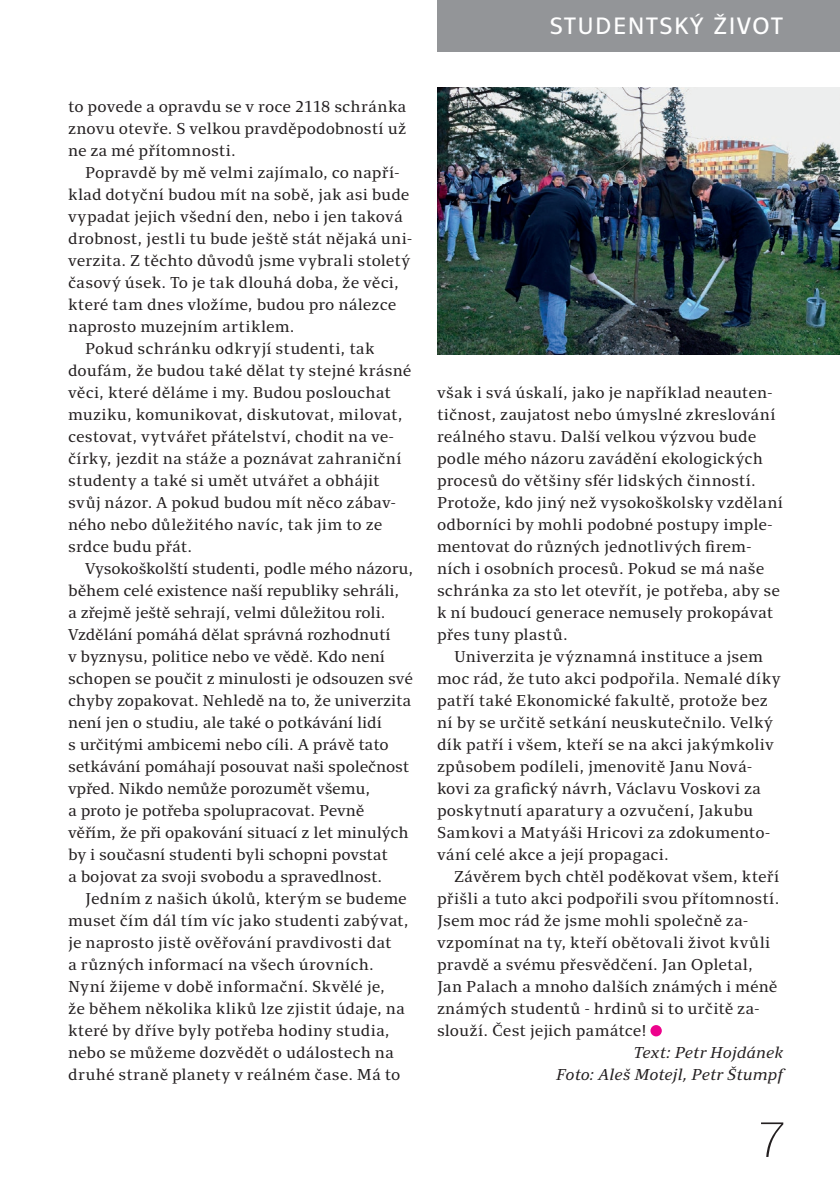
<style>
.page{position:relative;width:840px;height:1191px;background:#fff}
.page>*{position:absolute;margin:0;border:0;box-sizing:border-box;transform-origin:0 0}
.t1{font:100 50px "Helvetica Neue LT Pro";color:#231f20}
.t2{font:24px "Clara Sans";letter-spacing:.05em;color:#fff}
.t3{font:16px/22px "Clara Serif";color:#231f20}
.t4{font:italic 16px/22px "Clara Serif";letter-spacing:.005em;color:#231f20;text-align:right}
.t5{font:16px "Clara Serif";letter-spacing:.02em;color:#231f20}
</style>
<div class="page">
<div style="left:437px;top:0;width:402px;height:51px;background:#939598"></div>
<div style="left:650px;top:1025px;width:11px;height:11px;background:#ed028c;border-radius:50%"></div>
<img style="left:437px;top:87px;width:402px;height:267px">
<h2 class="t2" style="left:549px;top:13px;width:235px">STUDENTSKÝ ŽIVOT</h2>
<p class="t3" style="left:68px;top:96px;width:340px;text-align:justify">to povede a opravdu se v roce 2118 schránka znovu otevře. S velkou pravděpodobností už ne za mé přítomnosti.</p>
<p class="t3" style="left:85px;top:162px;width:316px">Popravdě by mě velmi zajímalo, co napří-</p>
<p class="t3" style="left:68px;top:184px;width:342px">klad dotyční budou mít na sobě, jak asi bude</p>
<p class="t3" style="left:68px;top:206px;width:336px">vypadat jejich všední den, nebo i jen taková</p>
<p class="t3" style="left:68px;top:228px;width:345px">drobnost, jestli tu bude ještě stát nějaká uni-</p>
<p class="t3" style="left:68px;top:250px;width:343px">verzita. Z těchto důvodů jsme vybrali stoletý</p>
<p class="t3" style="left:68px;top:272px;width:332px">časový úsek. To je tak dlouhá doba, že věci,</p>
<p class="t3" style="left:68px;top:294px;width:329px">které tam dnes vložíme, budou pro nálezce</p>
<p class="t3" style="left:68px;top:316px;width:228px">naprosto muzejním artiklem.</p>
<p class="t3" style="left:85px;top:338px;width:291px">Pokud schránku odkryjí studenti, tak</p>
<p class="t3" style="left:68px;top:360px;width:344px">doufám, že budou také dělat ty stejné krásné</p>
<p class="t3" style="left:68px;top:382px;width:324px">věci, které děláme i my. Budou poslouchat</p>
<p class="t3" style="left:68px;top:404px;width:336px">muziku, komunikovat, diskutovat, milovat,</p>
<p class="t3" style="left:68px;top:426px;width:327px">cestovat, vytvářet přátelství, chodit na ve-</p>
<p class="t3" style="left:68px;top:448px;width:335px">čírky, jezdit na stáže a poznávat zahraniční</p>
<p class="t3" style="left:68px;top:470px;width:312px">studenty a také si umět utvářet a obhájit</p>
<p class="t3" style="left:68px;top:492px;width:329px">svůj názor. A pokud budou mít něco zábav-</p>
<p class="t3" style="left:68px;top:514px;width:315px">ného nebo důležitého navíc, tak jim to ze</p>
<p class="t3" style="left:68px;top:536px;width:125px">srdce budu přát.</p>
<p class="t3" style="left:85px;top:558px;width:329px">Vysokoškolští studenti, podle mého názoru,</p>
<p class="t3" style="left:68px;top:580px;width:332px">během celé existence naší republiky sehráli,</p>
<p class="t3" style="left:68px;top:602px;width:318px">a zřejmě ještě sehrají, velmi důležitou roli.</p>
<p class="t3" style="left:68px;top:624px;width:324px">Vzdělání pomáhá dělat správná rozhodnutí</p>
<p class="t3" style="left:68px;top:646px;width:318px">v byznysu, politice nebo ve vědě. Kdo není</p>
<p class="t3" style="left:68px;top:668px;width:346px">schopen se poučit z minulosti je odsouzen své</p>
<p class="t3" style="left:68px;top:690px;width:344px">chyby zopakovat. Nehledě na to, že univerzita</p>
<p class="t3" style="left:68px;top:712px;width:315px">není jen o studiu, ale také o potkávání lidí</p>
<p class="t3" style="left:68px;top:734px;width:322px">s určitými ambicemi nebo cíli. A právě tato</p>
<p class="t3" style="left:68px;top:756px;width:342px">setkávání pomáhají posouvat naši společnost</p>
<p class="t3" style="left:68px;top:778px;width:303px">vpřed. Nikdo nemůže porozumět všemu,</p>
<p class="t3" style="left:68px;top:800px;width:297px">a proto je potřeba spolupracovat. Pevně</p>
<p class="t3" style="left:68px;top:822px;width:342px">věřím, že při opakování situací z let minulých</p>
<p class="t3" style="left:68px;top:844px;width:321px">by i současní studenti byli schopni povstat</p>
<p class="t3" style="left:68px;top:866px;width:315px">a bojovat za svoji svobodu a spravedlnost.</p>
<p class="t3" style="left:85px;top:888px;width:323px">Jedním z našich úkolů, kterým se budeme</p>
<p class="t3" style="left:68px;top:910px;width:342px">muset čím dál tím víc jako studenti zabývat,</p>
<p class="t3" style="left:68px;top:932px;width:325px">je naprosto jistě ověřování pravdivosti dat</p>
<p class="t5" style="left:68px;top:956px;width:307px">a různých informací na všech úrovních.</p>
<p class="t3" style="left:68px;top:976px;width:318px">Nyní žijeme v době informační. Skvělé je,</p>
<p class="t3" style="left:68px;top:998px;width:338px">že během několika kliků lze zjistit údaje, na</p>
<p class="t3" style="left:68px;top:1020px;width:323px">které by dříve byly potřeba hodiny studia,</p>
<p class="t3" style="left:68px;top:1042px;width:327px">nebo se můžeme dozvědět o událostech na</p>
<p class="t3" style="left:68px;top:1064px;width:334px">druhé straně planety v reálném čase. Má to</p>
<p class="t3" style="left:437px;top:382px;width:347px">však i svá úskalí, jako je například neauten&shy;tičnost, zaujatost nebo úmyslné zkreslování reálného stavu. Další velkou výzvou bude podle mého názoru zavádění ekologických procesů do většiny sfér lidských činností.<br>Protože, kdo jiný než vysokoškolsky vzdělaní odborníci by mohli podobné postupy imple&shy;mentovat do různých jednotlivých firem&shy;ních i osobních procesů. Pokud se má naše schránka za sto let otevřít, je potřeba, aby se k ní budoucí generace nemusely prokopávat přes tuny plastů.</p>
<p class="t3" style="left:437px;top:646px;width:345px;text-indent:17px">Univerzita je významná instituce a jsem moc rád, že tuto akci podpořila. Nemalé díky patří také Ekonomické fakultě, protože bez ní by se určitě setkání neuskutečnilo. Velký dík patří i všem, kteří se na akci jakýmkoliv způsobem podíleli, jmenovitě Janu Nová&shy;kovi za grafický návrh, Václavu Voskovi za poskytnutí aparatury a ozvučení, Jakubu Samkovi a Matyáši Hricovi za zdokumento&shy;vání celé akce a její propagaci.</p>
<p class="t3" style="left:437px;top:866px;width:344px;text-indent:17px">Závěrem bych chtěl poděkovat všem, kteří přišli a tuto akci podpořili svou přítomností.<br>Jsem moc rád že jsme mohli společně za&shy;vzpomínat na ty, kteří obětovali život kvůli pravdě a svému přesvědčení. Jan Opletal, Jan Palach a mnoho dalších známých i méně známých studentů - hrdinů si to určitě za&shy;slouží. Čest jejich památce!</p>
<p class="t4" style="left:556px;top:1042px;width:228px">Text: Petr Hojdánek<br>Foto: Aleš Motejl, Petr Štumpf</p>
<h1 class="t1" style="left:757px;top:1110px;width:29px">7</h1>
</div>
